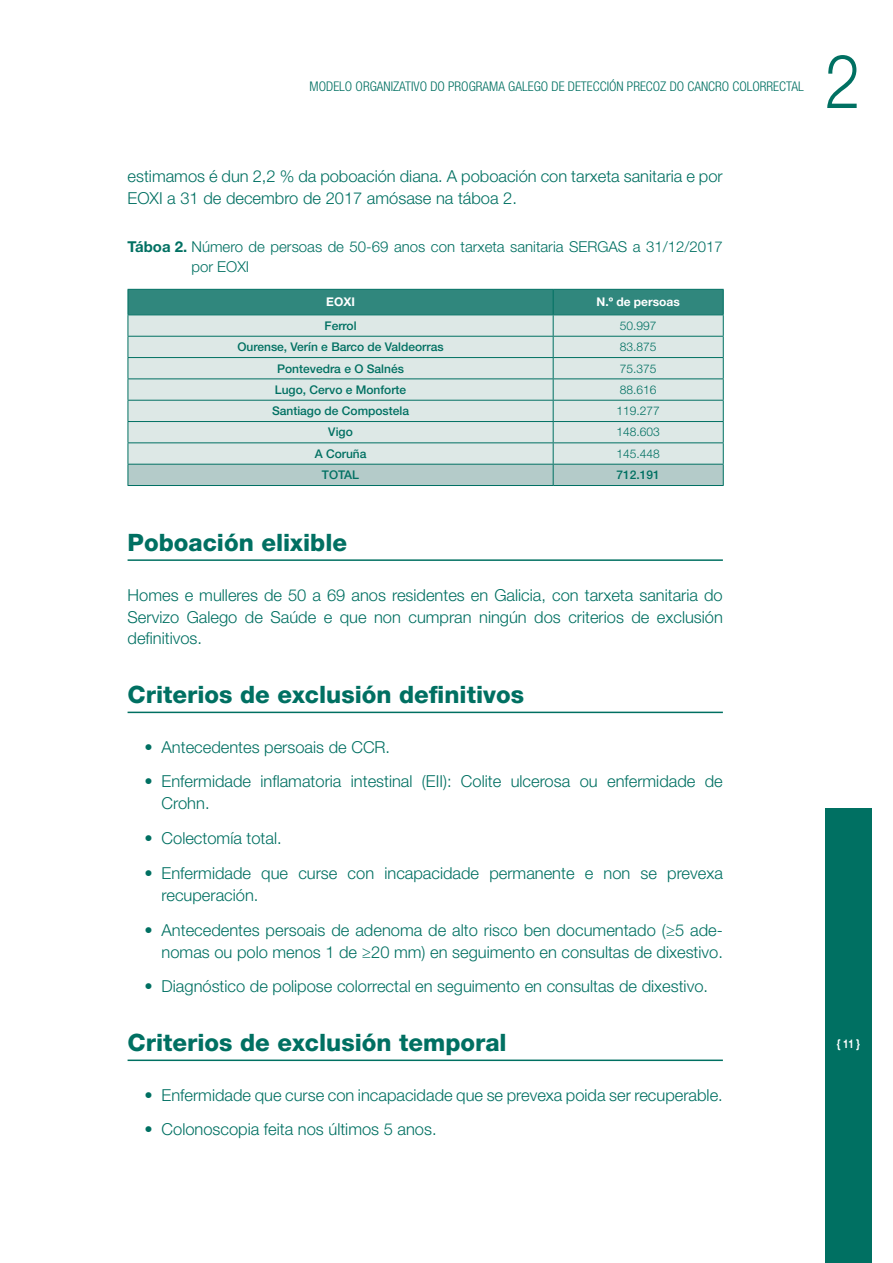
<style>
.page{position:relative;width:893px;height:1263px;background:#fff}
.page>*{position:absolute;margin:0;border:0;box-sizing:border-box;transform-origin:0 0}
.t1{font:300 75px "Helvetica Neue LT Std";color:#007062;scale:.85 1}
.t2{font:800 24px "Helvetica Neue LT Std";color:#007062}
.PAR__0_0{font:300 16.5px/22px "Helvetica Neue LT Std";color:#007062}
.TAB-00{font:300 15px/20.2px "Helvetica Neue LT Std";color:#007062}
.t3{font:300 condensed 13.35px "Helvetica Neue LT Std";color:#007062}
.TAB-03{font:500 12px "Helvetica Neue LT Std";color:#007062}
.TAB-04{font:300 12px "Helvetica Neue LT Std";color:#007062}
.TAB-01{font:700 12px "Helvetica Neue LT Std";color:#fff}
.TAB-01-2{font:700 12px "Helvetica Neue LT Std";color:#fff;scale:.8 1}
.s1{font-weight:700}
</style>
<div class="page">
<div style="left:825px;top:808px;width:47px;height:455px;background:#007062"></div>
<hr style="left:128px;top:559px;width:595px;height:2px;background:#007062">
<hr style="left:128px;top:712px;width:595px;height:1px;background:#007062">
<hr style="left:128px;top:1059px;width:595px;height:2px;background:#007062">
<svg style="left:128px;top:289px;width:596px;height:196px;background:#b8d3cf"></svg>
<hr style="left:128px;top:485px;width:425px;height:1px;background:#007062">
<hr style="left:553px;top:485px;width:171px;height:1px;background:#007062">
<p class="t3" style="left:310px;top:79px;width:496px">MODELO ORGANIZATIVO DO PROGRAMA GALEGO DE DETECCIÓN PRECOZ DO CANCRO COLORRECTAL</p>
<h1 class="t1" style="left:825px;top:35px;width:43px">2</h1>
<p class="PAR__0_0" style="left:128px;top:165px;width:597px">estimamos é dun 2,2 % da poboación diana. A poboación con tarxeta sanitaria e por<br>EOXI a 31 de decembro de 2017 amósase na táboa 2.</p>
<p class="TAB-00" style="left:191px;top:236px;width:533px;text-indent:-64px"><span class="s1">Táboa 2.</span> Número de persoas de 50-69 anos con tarxeta sanitaria SERGAS a 31/12/2017 por EOXI</p>
<p class="TAB-01" style="left:326px;top:295px;width:30px">EOXI</p>
<p class="TAB-01" style="left:596px;top:295px;width:85px">N.º de persoas</p>
<p class="TAB-03" style="left:325px;top:318px;width:34px">Ferrol</p>
<p class="TAB-04" style="left:620px;top:318px;width:38px">50.997</p>
<p class="TAB-03" style="left:237px;top:340px;width:208px">Ourense, Verín e Barco de Valdeorras</p>
<p class="TAB-04" style="left:620px;top:340px;width:38px">83.875</p>
<p class="TAB-03" style="left:277px;top:361px;width:128px">Pontevedra e O Salnés</p>
<p class="TAB-04" style="left:620px;top:361px;width:38px">75.375</p>
<p class="TAB-03" style="left:275px;top:382px;width:133px">Lugo, Cervo e Monforte</p>
<p class="TAB-04" style="left:620px;top:382px;width:38px">88.616</p>
<p class="TAB-03" style="left:272px;top:404px;width:138px">Santiago de Compostela</p>
<p class="TAB-04" style="left:616px;top:403px;width:45px">119.277</p>
<p class="TAB-03" style="left:328px;top:425px;width:26px">Vigo</p>
<p class="TAB-04" style="left:616px;top:425px;width:45px">148.603</p>
<p class="TAB-03" style="left:315px;top:446px;width:53px">A Coruña</p>
<p class="TAB-04" style="left:616px;top:446px;width:45px">145.448</p>
<p class="TAB-03" style="left:322px;top:468px;width:39px">TOTAL</p>
<p class="TAB-03" style="left:616px;top:468px;width:45px">712.191</p>
<h2 class="t2" style="left:128px;top:528px;width:221px">Poboación elixible</h2>
<p class="PAR__0_0" style="left:128px;top:583px;width:597px;text-align:justify">Homes e mulleres de 50 a 69 anos residentes en Galicia, con tarxeta sanitaria do Servizo Galego de Saúde e que non cumpran ningún dos criterios de exclusión definitivos.</p>
<h2 class="t2" style="left:128px;top:680px;width:398px">Criterios de exclusión definitivos</h2>
<p class="PAR__0_0" style="left:145px;top:735px;width:247px">• Antecedentes persoais de CCR.</p>
<p class="PAR__0_0" style="left:162px;top:770px;width:563px;text-indent:-17px">• Enfermidade inflamatoria intestinal (EII): Colite ulcerosa ou enfermidade de<br>Crohn.</p>
<p class="PAR__0_0" style="left:145px;top:827px;width:139px">• Colectomía total.</p>
<p class="PAR__0_0" style="left:162px;top:862px;width:563px;text-indent:-17px">• Enfermidade que curse con incapacidade permanente e non se prevexa recuperación.</p>
<p class="PAR__0_0" style="left:145px;top:918px;width:580px;text-align:right">• Antecedentes persoais de adenoma de alto risco ben documentado (≥5 ade&shy;nomas ou polo menos 1 de ≥20 mm) en seguimento en consultas de dixestivo.</p>
<p class="PAR__0_0" style="left:145px;top:975px;width:565px">• Diagnóstico de polipose colorrectal en seguimento en consultas de dixestivo.</p>
<h2 class="t2" style="left:128px;top:1028px;width:381px">Criterios de exclusión temporal</h2>
<p class="PAR__0_0" style="left:145px;top:1083px;width:580px">• Enfermidade que curse con incapacidade que se prevexa poida ser recuperable.</p>
<p class="PAR__0_0" style="left:145px;top:1118px;width:294px">• Colonoscopia feita nos últimos 5 anos.</p>
<p class="TAB-01-2" style="left:837px;top:1036px;width:30px">{ 11 }</p>
</div>
